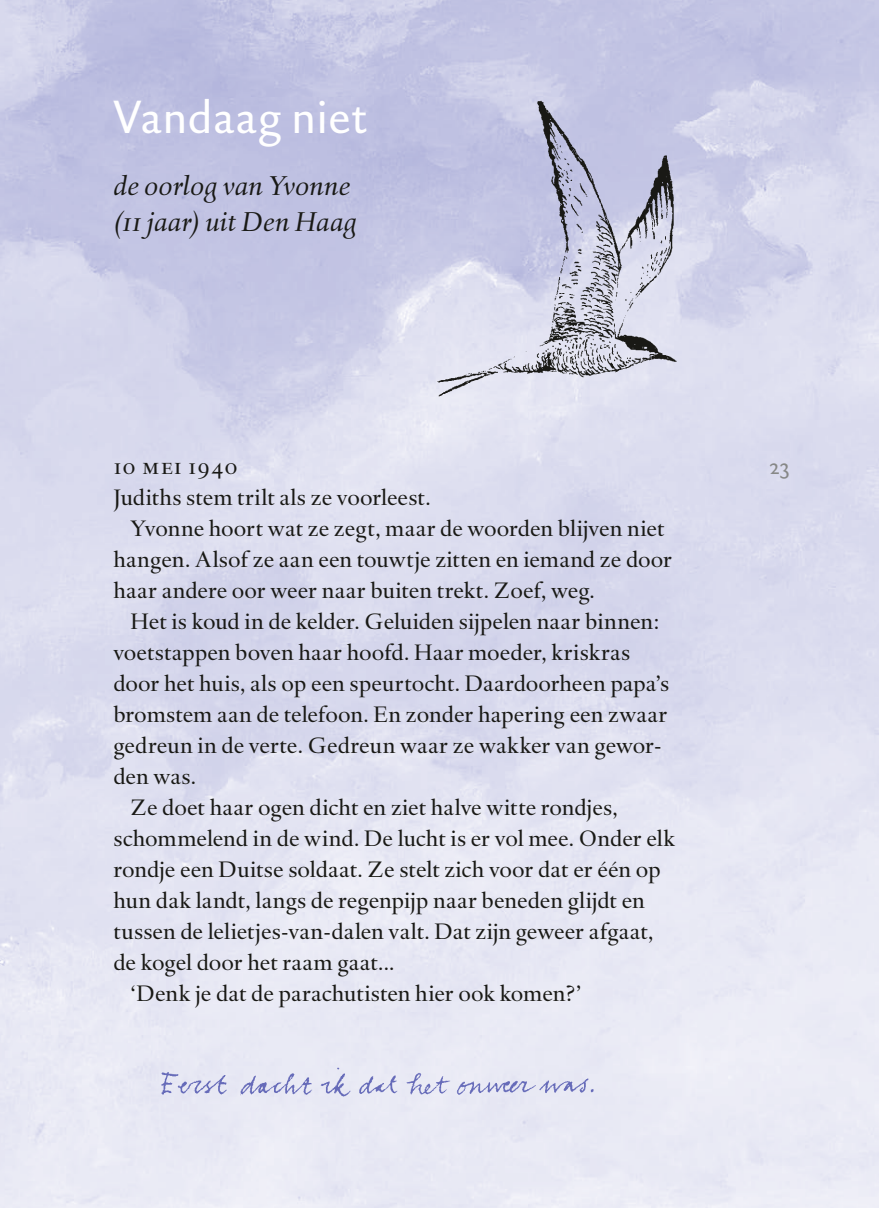
<style>
.page{position:relative;width:879px;height:1208px;background:#fff}
.page>*{position:absolute;margin:0;border:0;box-sizing:border-box;transform-origin:0 0}
.t1{font:48px "DTL Haarlemmer Sans DOT";letter-spacing:.01em;color:#fff}
.t2{font:italic 28px/36px "DTL Haarlemmer DOT";letter-spacing:.01em;color:#191915}
.t3{font:23.4px "DTL Haarlemmer DOT Caps";letter-spacing:.045em;color:#191915}
.t4{font:23px "DTL Haarlemmer DOT";letter-spacing:-.005em;color:#191915}
.t5{font:23px "DTL Haarlemmer Sans DOT Caps";color:#878887}
.s1{font-family:"DTL Haarlemmer DOT Caps"}
</style>
<div class="page">
<img style="left:418px;top:94px;width:285px;height:312px">
<img style="left:151px;top:1054px;width:440px;height:67px">
<svg style="left:590px;top:1084px;width:7px;height:12px"></svg>
<h1 class="t1" style="left:113px;top:88px;width:255px">Vandaag niet</h1>
<p class="t2" style="left:113px;top:168px;width:245px">de oorlog van Yvonne (<span class="s1">11</span> jaar) uit Den Haag</p>
<p class="t3" style="left:113px;top:452px;width:126px">10 mei 1940</p>
<p class="t4" style="left:113px;top:484px;width:319px">Judiths stem trilt als ze voorleest.</p>
<p class="t4" style="left:130px;top:515px;width:535px">Yvonne hoort wat ze zegt, maar de woorden blijven niet</p>
<p class="t4" style="left:113px;top:546px;width:560px">hangen. Alsof ze aan een touwtje zitten en iemand ze door</p>
<p class="t4" style="left:113px;top:577px;width:483px">haar andere oor weer naar buiten trekt. Zoef, weg.</p>
<p class="t4" style="left:130px;top:608px;width:530px">Het is koud in de kelder. Geluiden sijpelen naar binnen:</p>
<p class="t4" style="left:113px;top:639px;width:518px">voetstappen boven haar hoofd. Haar moeder, kriskras</p>
<p class="t4" style="left:113px;top:670px;width:557px">door het huis, als op een speurtocht. Daardoorheen papa’s</p>
<p class="t4" style="left:113px;top:701px;width:555px">bromstem aan de telefoon. En zonder hapering een zwaar</p>
<p class="t4" style="left:113px;top:732px;width:550px">gedreun in de verte. Gedreun waar ze wakker van gewor-</p>
<p class="t4" style="left:113px;top:763px;width:84px">den was.</p>
<p class="t4" style="left:130px;top:794px;width:489px">Ze doet haar ogen dicht en ziet halve witte rondjes,</p>
<p class="t4" style="left:113px;top:825px;width:563px">schommelend in de wind. De lucht is er vol mee. Onder elk</p>
<p class="t4" style="left:113px;top:856px;width:549px">rondje een Duitse soldaat. Ze stelt zich voor dat er één op</p>
<p class="t4" style="left:113px;top:887px;width:533px">hun dak landt, langs de regenpijp naar beneden glijdt en</p>
<p class="t4" style="left:113px;top:918px;width:541px">tussen de lelietjes-van-dalen valt. Dat zijn geweer afgaat,</p>
<p class="t4" style="left:113px;top:949px;width:282px">de kogel door het raam gaat...</p>
<p class="t4" style="left:130px;top:980px;width:452px">‘Denk je dat de parachutisten hier ook komen?’</p>
<p class="t5" style="left:770px;top:452px;width:21px">23</p>
</div>
